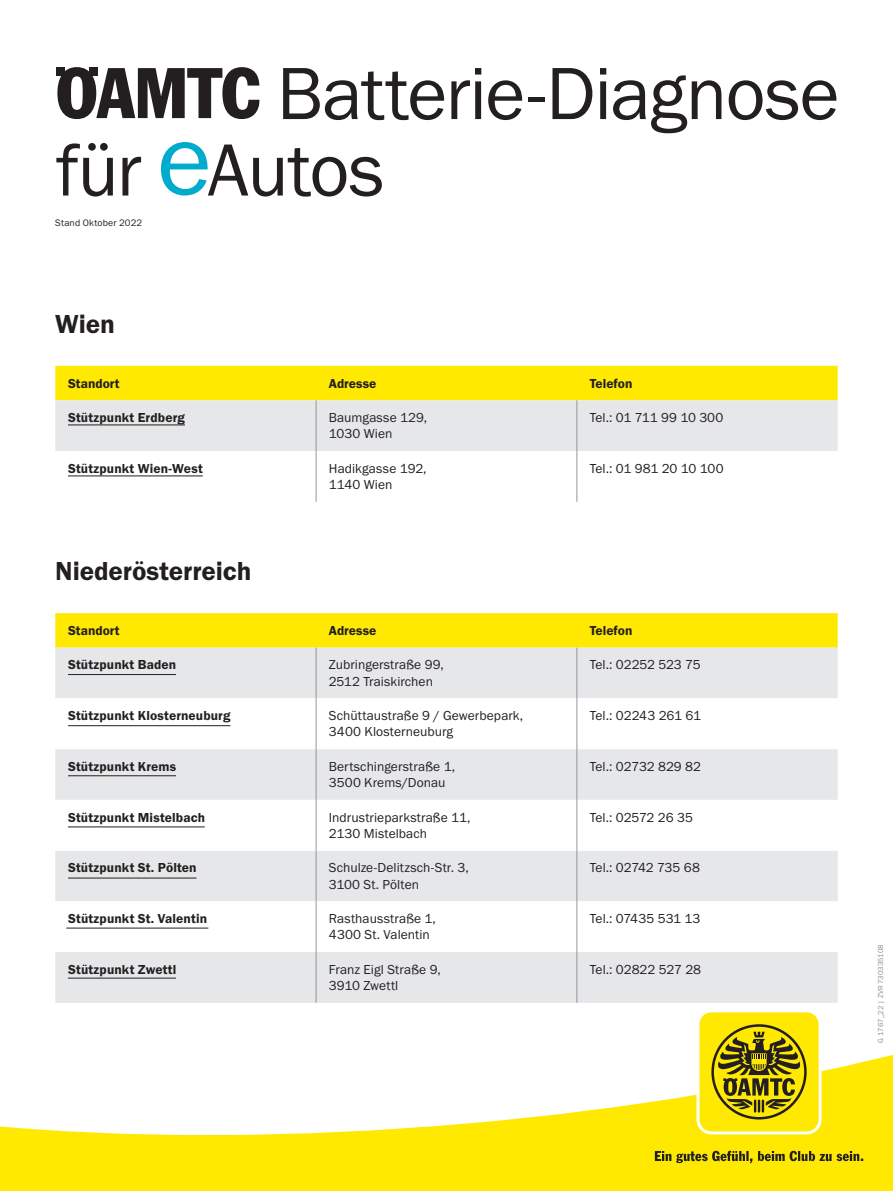
<style>
.page{position:relative;width:893px;height:1191px;background:#fff}
.page>*{position:absolute;margin:0;border:0;box-sizing:border-box;transform-origin:0 0}
.t1{font:76.5px/76.5px "Franklin Gothic URW Boo";letter-spacing:-.02em;color:#231f20}
.t2{font:27px "Franklin Gothic URW Dem";letter-spacing:-.005em;color:#231f20}
.t3{font:13.5px/16.2px "Franklin Gothic URW Boo";letter-spacing:.005em;color:#231f20}
.t4{font:13.5px "Franklin Gothic URW Dem";letter-spacing:.01em;color:#231f20}
.t5{font:13.5px "Franklin Gothic URW Boo";letter-spacing:-.015em;color:#231f20}
.t6{font:13.5px "Franklin Gothic URW Boo";letter-spacing:-.025em;color:#231f20}
.t7{font:9.75px "Franklin Gothic URW Boo";letter-spacing:.015em;color:#231f20}
.t8{font:7.5px "Franklin Gothic URW Boo";color:#8a8c8f}
</style>
<div class="page">
<svg style="left:57px;top:67px;width:203px;height:52px"></svg>
<div style="left:56px;top:68px;width:8px;height:8px;background:#231f20"></div>
<div style="left:89px;top:68px;width:8px;height:8px;background:#231f20"></div>
<svg style="left:161px;top:142px;width:47px;height:53px"></svg>
<svg style="left:55px;top:366px;width:783px;height:136px"></svg>
<hr style="left:316px;top:400px;width:1px;height:51px;background:#939598">
<hr style="left:316px;top:451px;width:1px;height:51px;background:#939598">
<hr style="left:577px;top:400px;width:1px;height:51px;background:#939598">
<hr style="left:577px;top:451px;width:1px;height:51px;background:#939598">
<div style="left:55px;top:613px;width:783px;height:34px;background:#ffe901"></div>
<div style="left:55px;top:647px;width:783px;height:51px;background:#e6e7e9"></div>
<svg style="left:55px;top:698px;width:783px;height:254px"></svg>
<div style="left:55px;top:952px;width:783px;height:50px;background:#e6e7e9"></div>
<hr style="left:316px;top:647px;width:1px;height:51px;background:#939598">
<hr style="left:316px;top:698px;width:1px;height:51px;background:#939598">
<hr style="left:316px;top:749px;width:1px;height:51px;background:#939598">
<hr style="left:316px;top:800px;width:1px;height:50px;background:#939598">
<hr style="left:316px;top:850px;width:1px;height:51px;background:#939598">
<hr style="left:316px;top:901px;width:1px;height:51px;background:#939598">
<hr style="left:316px;top:952px;width:1px;height:50px;background:#939598">
<hr style="left:577px;top:647px;width:1px;height:51px;background:#939598">
<hr style="left:577px;top:698px;width:1px;height:51px;background:#939598">
<hr style="left:577px;top:749px;width:1px;height:51px;background:#939598">
<hr style="left:577px;top:800px;width:1px;height:50px;background:#939598">
<hr style="left:577px;top:850px;width:1px;height:51px;background:#939598">
<hr style="left:577px;top:901px;width:1px;height:51px;background:#939598">
<hr style="left:577px;top:952px;width:1px;height:50px;background:#939598">
<hr style="left:68px;top:424px;width:117px;height:1px;background:#231f20">
<hr style="left:68px;top:475px;width:135px;height:1px;background:#231f20">
<hr style="left:66px;top:927px;width:142px;height:1px;background:#231f20">
<hr style="left:68px;top:674px;width:108px;height:1px;background:#231f20">
<hr style="left:68px;top:725px;width:162px;height:1px;background:#231f20">
<hr style="left:68px;top:775px;width:108px;height:1px;background:#231f20">
<hr style="left:68px;top:826px;width:137px;height:1px;background:#231f20">
<hr style="left:68px;top:877px;width:128px;height:1px;background:#231f20">
<hr style="left:68px;top:977px;width:108px;height:1px;background:#231f20">
<svg style="left:0;top:1054px;width:893px;height:137px"></svg>
<svg style="left:655px;top:1150px;width:208px;height:13px;background:#b2a20b"></svg>
<div style="left:699px;top:1012px;width:120px;height:119px;background:#ffe901;border-radius:12px"></div>
<svg style="left:711px;top:1024px;width:96px;height:95px"></svg>
<div style="left:696px;top:1009px;width:126px;height:125px;border:3px solid #fff;border-radius:13px"></div>
<h1 class="t1" style="left:56px;top:54px;width:785px;text-indent:221px">Batterie-Diagnose für Autos</h1>
<p class="t7" style="left:55px;top:217px;width:89px">Stand Oktober 2022</p>
<h2 class="t2" style="left:55px;top:307px;width:61px">Wien</h2>
<p class="t4" style="left:68px;top:375px;width:53px">Standort</p>
<p class="t4" style="left:329px;top:375px;width:49px">Adresse</p>
<p class="t4" style="left:590px;top:375px;width:44px">Telefon</p>
<p class="t4" style="left:68px;top:409px;width:118px">Stützpunkt Erdberg</p>
<p class="t3" style="left:329px;top:409px;width:100px">Baumgasse 129,<br>1030 Wien</p>
<p class="t3" style="left:590px;top:409px;width:135px">Tel.: 01 711 99 10 300</p>
<p class="t4" style="left:68px;top:460px;width:136px">Stützpunkt Wien-West</p>
<p class="t3" style="left:329px;top:460px;width:99px">Hadikgasse 192,<br>1140 Wien</p>
<p class="t5" style="left:590px;top:460px;width:135px">Tel.: 01 981 20 10 100</p>
<h2 class="t2" style="left:55px;top:554px;width:198px">Niederösterreich</h2>
<p class="t4" style="left:68px;top:622px;width:53px">Standort</p>
<p class="t4" style="left:329px;top:622px;width:49px">Adresse</p>
<p class="t4" style="left:590px;top:622px;width:44px">Telefon</p>
<p class="t4" style="left:68px;top:656px;width:110px">Stützpunkt Baden</p>
<p class="t3" style="left:329px;top:656px;width:116px">Zubringerstraße 99,<br>2512 Traiskirchen</p>
<p class="t5" style="left:590px;top:656px;width:113px">Tel.: 02252 523 75</p>
<p class="t4" style="left:68px;top:707px;width:164px">Stützpunkt Klosterneuburg</p>
<p class="t3" style="left:329px;top:707px;width:196px">Schüttaustraße 9 / Gewerbepark,<br>3400 Klosterneuburg</p>
<p class="t3" style="left:590px;top:707px;width:113px">Tel.: 02243 261 61</p>
<p class="t4" style="left:68px;top:758px;width:110px">Stützpunkt Krems</p>
<p class="t3" style="left:329px;top:758px;width:128px">Bertschingerstraße 1,<br>3500 Krems/Donau</p>
<p class="t3" style="left:590px;top:758px;width:113px">Tel.: 02732 829 82</p>
<p class="t4" style="left:68px;top:809px;width:139px">Stützpunkt Mistelbach</p>
<p class="t3" style="left:329px;top:808px;width:143px">Indrustrieparkstraße 11,<br>2130 Mistelbach</p>
<p class="t3" style="left:590px;top:808px;width:105px">Tel.: 02572 26 35</p>
<p class="t4" style="left:68px;top:859px;width:130px">Stützpunkt St. Pölten</p>
<p class="t3" style="left:329px;top:859px;width:141px">Schulze-Delitzsch-Str. 3,<br>3100 St. Pölten</p>
<p class="t6" style="left:590px;top:859px;width:112px">Tel.: 02742 735 68</p>
<p class="t4" style="left:68px;top:910px;width:141px">Stützpunkt St. Valentin</p>
<p class="t3" style="left:329px;top:910px;width:109px">Rasthausstraße 1,<br>4300 St. Valentin</p>
<p class="t3" style="left:590px;top:910px;width:112px">Tel.: 07435 531 13</p>
<p class="t4" style="left:68px;top:961px;width:110px">Stützpunkt Zwettl</p>
<p class="t3" style="left:329px;top:961px;width:113px">Franz Eigl Straße 9,<br>3910 Zwettl</p>
<p class="t3" style="left:590px;top:961px;width:113px">Tel.: 02822 527 28</p>
<p class="t8" style="left:876px;top:1042px;width:100px;rotate:-90deg">G 1767_22 | ZVR 730335108</p>
</div>
